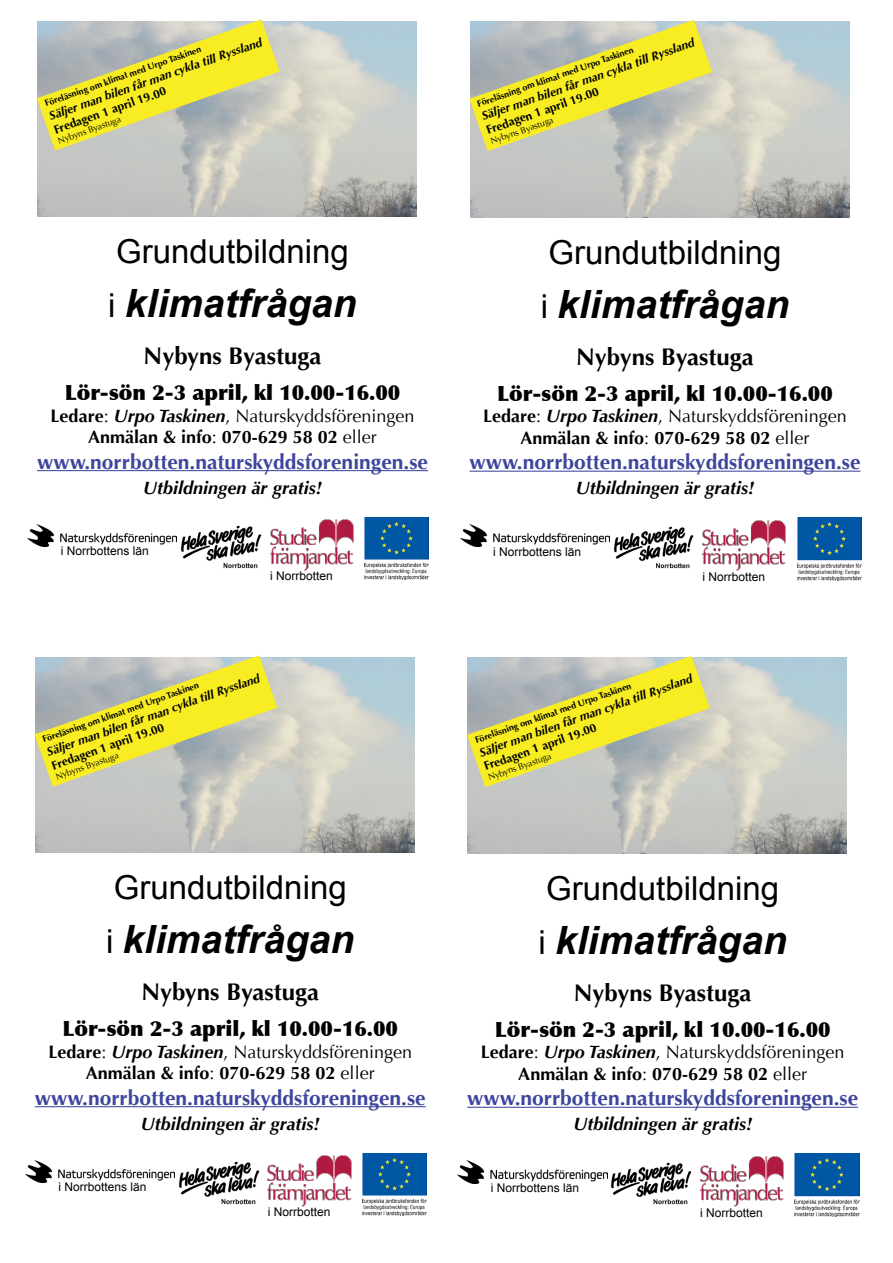
<style>
.page{position:relative;width:893px;height:1263px;background:#fff}
.page>*{position:absolute;margin:0;border:0;box-sizing:border-box;transform-origin:0 0}
.t1{font:italic 700 39px "Arial";color:#000}
.t2{font:33px "Arial";color:#000}
.t3{font:700 24px "Optima";color:#000}
.t4{font:700 21px "Optima";color:#3d459c}
.t5{font:900 21px "Optima";color:#000}
.t6{font:700 18px/21.6px "Optima";color:#000;text-align:center}
.t7{font:italic 700 18px "Optima";color:#000}
.t8{font:italic 700 12px "Optima";color:#000}
.t9{font:12px "Arial";color:#000}
.t10{font:700 12px "Optima";color:#000}
.t11{font:700 9px "Optima";color:#000}
.t12{font:9px "Optima";color:#000}
.s1{font-weight:400;font-style:normal;font-size:33px}
.s2{font-weight:400}
.s3{font-style:italic}
</style>
<div class="page">
<hr style="left:37px;top:470px;width:391px;height:1px;background:#3d459c">
<img style="left:38px;top:21px;width:379px;height:196px">
<svg style="left:37px;top:19px;width:243px;height:132px;background:#d4d27f"></svg>
<img style="left:28px;top:524px;width:149px;height:22px">
<img style="left:270px;top:520px;width:83px;height:50px">
<img style="left:181px;top:525px;width:81px;height:44px">
<img style="left:365px;top:517px;width:64px;height:63px">
<hr style="left:469px;top:471px;width:391px;height:1px;background:#3d459c">
<img style="left:470px;top:22px;width:379px;height:195px">
<svg style="left:469px;top:20px;width:243px;height:131px;background:#d4d17e"></svg>
<img style="left:460px;top:525px;width:149px;height:22px">
<img style="left:702px;top:520px;width:84px;height:51px">
<img style="left:614px;top:526px;width:80px;height:43px">
<img style="left:797px;top:518px;width:64px;height:62px">
<hr style="left:35px;top:1106px;width:391px;height:1px;background:#3d459c">
<img style="left:35px;top:657px;width:379px;height:196px">
<svg style="left:34px;top:655px;width:243px;height:132px;background:#d4d27f"></svg>
<img style="left:25px;top:1160px;width:150px;height:22px">
<img style="left:268px;top:1156px;width:83px;height:50px">
<img style="left:179px;top:1161px;width:81px;height:44px">
<img style="left:362px;top:1153px;width:65px;height:63px">
<hr style="left:467px;top:1107px;width:391px;height:1px;background:#3d459c">
<img style="left:468px;top:658px;width:379px;height:195px">
<svg style="left:467px;top:656px;width:243px;height:131px;background:#d4d17e"></svg>
<img style="left:458px;top:1161px;width:149px;height:22px">
<img style="left:700px;top:1156px;width:84px;height:51px">
<img style="left:611px;top:1162px;width:81px;height:43px">
<img style="left:795px;top:1154px;width:64px;height:62px">
<p class="t8" style="left:47px;top:109px;width:226px;rotate:-19deg">Säljer man bilen får man cykla till Ryssland</p>
<p class="t11" style="left:43px;top:98px;width:166px;rotate:-19deg">Föreläsning om klimat med Urpo Taskinen</p>
<p class="t10" style="left:52px;top:123px;width:120px;rotate:-19deg">Fredagen 1 april 19.00</p>
<p class="t12" style="left:57px;top:136px;width:68px;rotate:-19deg">Nybyns Byastuga</p>
<h2 class="t2" style="left:116px;top:233px;width:234px">Grundutbildning</h2>
<h1 class="t1" style="left:108px;top:282px;width:250px"><span class="s1">i</span> klimatfrågan</h1>
<h3 class="t3" style="left:144px;top:342px;width:179px">Nybyns Byastuga</h3>
<p class="t5" style="left:65px;top:380px;width:337px">Lör-sön 2-3 april, kl 10.00-16.00</p>
<p class="t6" style="left:51px;top:405px;width:365px">Ledare<span class="s2">:</span> <span class="s3">Urpo Taskinen</span><span class="s2">, Naturskyddsföreningen<br></span>Anmälan &amp; info<span class="s2">:</span> 070-629 58 02 <span class="s2">eller</span></p>
<p class="t4" style="left:37px;top:449px;width:392px">www.norrbotten.naturskyddsforeningen.se</p>
<p class="t7" style="left:143px;top:477px;width:180px">Utbildningen är gratis!</p>
<p class="t9" style="left:61px;top:544px;width:90px">i Norrbottens län</p>
<p class="t9" style="left:270px;top:569px;width:64px">i Norrbotten</p>
<p class="t8" style="left:45px;top:745px;width:226px;rotate:-19deg">Säljer man bilen får man cykla till Ryssland</p>
<p class="t11" style="left:41px;top:734px;width:166px;rotate:-19deg">Föreläsning om klimat med Urpo Taskinen</p>
<p class="t10" style="left:50px;top:759px;width:120px;rotate:-19deg">Fredagen 1 april 19.00</p>
<p class="t12" style="left:54px;top:772px;width:68px;rotate:-19deg">Nybyns Byastuga</p>
<h2 class="t2" style="left:114px;top:869px;width:234px">Grundutbildning</h2>
<h1 class="t1" style="left:106px;top:918px;width:250px"><span class="s1">i</span> klimatfrågan</h1>
<h3 class="t3" style="left:141px;top:978px;width:179px">Nybyns Byastuga</h3>
<p class="t5" style="left:62px;top:1016px;width:337px">Lör-sön 2-3 april, kl 10.00-16.00</p>
<p class="t6" style="left:48px;top:1041px;width:365px">Ledare<span class="s2">:</span> <span class="s3">Urpo Taskinen</span><span class="s2">, Naturskyddsföreningen<br></span>Anmälan &amp; info<span class="s2">:</span> 070-629 58 02 <span class="s2">eller</span></p>
<p class="t4" style="left:35px;top:1085px;width:392px">www.norrbotten.naturskyddsforeningen.se</p>
<p class="t7" style="left:141px;top:1113px;width:180px">Utbildningen är gratis!</p>
<p class="t9" style="left:58px;top:1180px;width:90px">i Norrbottens län</p>
<p class="t9" style="left:268px;top:1205px;width:64px">i Norrbotten</p>
<p class="t8" style="left:479px;top:109px;width:226px;rotate:-19deg">Säljer man bilen får man cykla till Ryssland</p>
<p class="t11" style="left:476px;top:99px;width:166px;rotate:-19deg">Föreläsning om klimat med Urpo Taskinen</p>
<p class="t10" style="left:484px;top:123px;width:120px;rotate:-19deg">Fredagen 1 april 19.00</p>
<p class="t12" style="left:489px;top:136px;width:68px;rotate:-19deg">Nybyns Byastuga</p>
<h2 class="t2" style="left:548px;top:234px;width:234px">Grundutbildning</h2>
<h1 class="t1" style="left:541px;top:282px;width:250px"><span class="s1">i</span> klimatfrågan</h1>
<h3 class="t3" style="left:576px;top:343px;width:179px">Nybyns Byastuga</h3>
<p class="t5" style="left:497px;top:380px;width:337px">Lör-sön 2-3 april, kl 10.00-16.00</p>
<p class="t6" style="left:483px;top:406px;width:365px">Ledare<span class="s2">:</span> <span class="s3">Urpo Taskinen</span><span class="s2">, Naturskyddsföreningen<br></span>Anmälan &amp; info<span class="s2">:</span> 070-629 58 02 <span class="s2">eller</span></p>
<p class="t4" style="left:469px;top:450px;width:392px">www.norrbotten.naturskyddsforeningen.se</p>
<p class="t7" style="left:576px;top:477px;width:180px">Utbildningen är gratis!</p>
<p class="t9" style="left:493px;top:544px;width:90px">i Norrbottens län</p>
<p class="t9" style="left:702px;top:570px;width:64px">i Norrbotten</p>
<p class="t8" style="left:477px;top:745px;width:226px;rotate:-19deg">Säljer man bilen får man cykla till Ryssland</p>
<p class="t11" style="left:473px;top:735px;width:166px;rotate:-19deg">Föreläsning om klimat med Urpo Taskinen</p>
<p class="t10" style="left:482px;top:759px;width:120px;rotate:-19deg">Fredagen 1 april 19.00</p>
<p class="t12" style="left:487px;top:772px;width:68px;rotate:-19deg">Nybyns Byastuga</p>
<h2 class="t2" style="left:546px;top:870px;width:234px">Grundutbildning</h2>
<h1 class="t1" style="left:538px;top:918px;width:250px"><span class="s1">i</span> klimatfrågan</h1>
<h3 class="t3" style="left:574px;top:979px;width:179px">Nybyns Byastuga</h3>
<p class="t5" style="left:495px;top:1016px;width:337px">Lör-sön 2-3 april, kl 10.00-16.00</p>
<p class="t6" style="left:481px;top:1042px;width:365px">Ledare<span class="s2">:</span> <span class="s3">Urpo Taskinen</span><span class="s2">, Naturskyddsföreningen<br></span>Anmälan &amp; info<span class="s2">:</span> 070-629 58 02 <span class="s2">eller</span></p>
<p class="t4" style="left:467px;top:1086px;width:392px">www.norrbotten.naturskyddsforeningen.se</p>
<p class="t7" style="left:573px;top:1113px;width:180px">Utbildningen är gratis!</p>
<p class="t9" style="left:491px;top:1180px;width:90px">i Norrbottens län</p>
<p class="t9" style="left:700px;top:1206px;width:64px">i Norrbotten</p>
</div>
